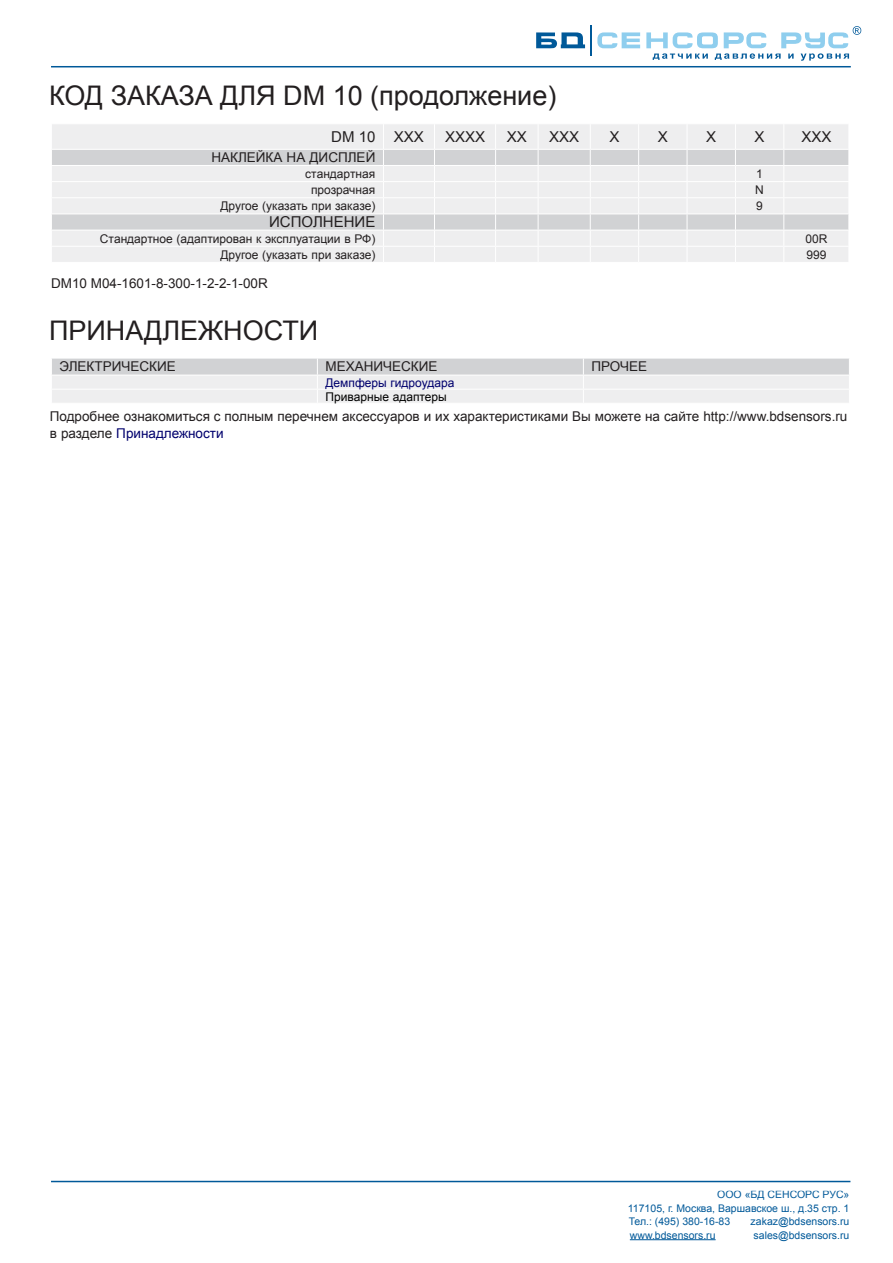
<style>
.page{position:relative;width:893px;height:1263px;background:#fff}
.page>*{position:absolute;margin:0;border:0;box-sizing:border-box;transform-origin:0 0}
.t1{font:27px "Arial";color:#231f20}
.t2{font:15px "Arial";color:#231f20}
.верстка2{font:13.5px/16.2px "Arial";color:#231f20}
.t3{font:12px "Arial";color:#231f20}
.t4{font:12px "Arial";color:#00006d}
.t5{font:12px "Arial";color:#000}
.t6{font:10.5px/13.5px "Arial";color:#005999;text-align:justify}
.s1{color:#00006d}
</style>
<div class="page">
<svg style="left:597px;top:32px;width:43px;height:16px"></svg>
<hr style="left:590px;top:25px;width:2px;height:31px;background:#005999">
<svg style="left:536px;top:32px;width:49px;height:16px"></svg>
<svg style="left:646px;top:26px;width:215px;height:35px"></svg>
<hr style="left:51px;top:66px;width:800px;height:1px;background:#005999">
<hr style="left:51px;top:1181px;width:799px;height:1px;background:#005999">
<hr style="left:630px;top:1239px;width:86px;height:1px;background:#005999">
<svg style="left:52px;top:358px;width:797px;height:45px;background:#e4e5e6"></svg>
<svg style="left:52px;top:124px;width:797px;height:138px;background:#e8e8ea"></svg>
<p class="t1" style="left:49px;top:77px;width:509px">КОД ЗАКАЗА ДЛЯ DM 10 (продолжение)</p>
<p class="t2" style="left:331px;top:127px;width:46px">DM 10</p>
<p class="t2" style="left:394px;top:127px;width:32px">ХХХ</p>
<p class="t2" style="left:445px;top:127px;width:42px">ХХХХ</p>
<p class="t2" style="left:507px;top:127px;width:22px">ХX</p>
<p class="t2" style="left:549px;top:127px;width:32px">ХХХ</p>
<p class="t2" style="left:609px;top:127px;width:12px">Х</p>
<p class="t2" style="left:658px;top:127px;width:12px">Х</p>
<p class="t2" style="left:706px;top:127px;width:12px">Х</p>
<p class="t2" style="left:755px;top:127px;width:12px">Х</p>
<p class="t2" style="left:801px;top:127px;width:32px">ХХХ</p>
<p class="верстка2" style="left:211px;top:150px;width:165px">НАКЛЕЙКА НА ДИСПЛЕЙ</p>
<p class="t3" style="left:305px;top:166px;width:72px">стандартная</p>
<p class="t3" style="left:756px;top:166px;width:8px">1</p>
<p class="t3" style="left:311px;top:182px;width:66px">прозрачная</p>
<p class="t3" style="left:755px;top:182px;width:10px">N</p>
<p class="t3" style="left:220px;top:198px;width:156px">Другое (указать при заказе)</p>
<p class="t3" style="left:756px;top:198px;width:8px">9</p>
<p class="t2" style="left:269px;top:212px;width:108px">ИСПОЛНЕНИЕ</p>
<p class="t3" style="left:100px;top:230px;width:277px">Стандартное (адаптирован к эксплуатации в РФ)</p>
<p class="t3" style="left:805px;top:230px;width:24px">00R</p>
<p class="t3" style="left:220px;top:247px;width:156px">Другое (указать при заказе)</p>
<p class="t3" style="left:806px;top:247px;width:22px">999</p>
<p class="верстка2" style="left:51px;top:275px;width:218px">DM10 M04-1601-8-300-1-2-2-1-00R</p>
<p class="t1" style="left:49px;top:313px;width:271px">ПРИНАДЛЕЖНОСТИ</p>
<p class="верстка2" style="left:59px;top:359px;width:118px">ЭЛЕКТРИЧЕСКИЕ</p>
<p class="верстка2" style="left:325px;top:359px;width:114px">МЕХАНИЧЕСКИЕ</p>
<p class="верстка2" style="left:591px;top:359px;width:57px">ПРОЧЕЕ</p>
<p class="t4" style="left:325px;top:374px;width:130px">Демпферы гидроудара</p>
<p class="t5" style="left:325px;top:388px;width:123px">Приварные адаптеры</p>
<p class="верстка2" style="left:50px;top:409px;width:799px">Подробнее ознакомиться с полным перечнем аксессуаров и их характеристиками Вы можете на сайте http://www.bdsensors.ru в разделе <span class="s1">Принадлежности</span></p>
<p class="t6" style="left:628px;top:1188px;width:223px;text-indent:89px">ООО «БД СЕНСОРС РУС» 117105, г. Москва, Варшавское ш., д.35 стр. 1<br>Тел.: (495) 380-16-83</p>
<p class="t6" style="left:751px;top:1215px;width:100px">zakaz@bdsensors.ru</p>
<p class="t6" style="left:630px;top:1228px;width:87px">www.bdsensors.ru</p>
<p class="t6" style="left:754px;top:1228px;width:97px">sales@bdsensors.ru</p>
</div>
